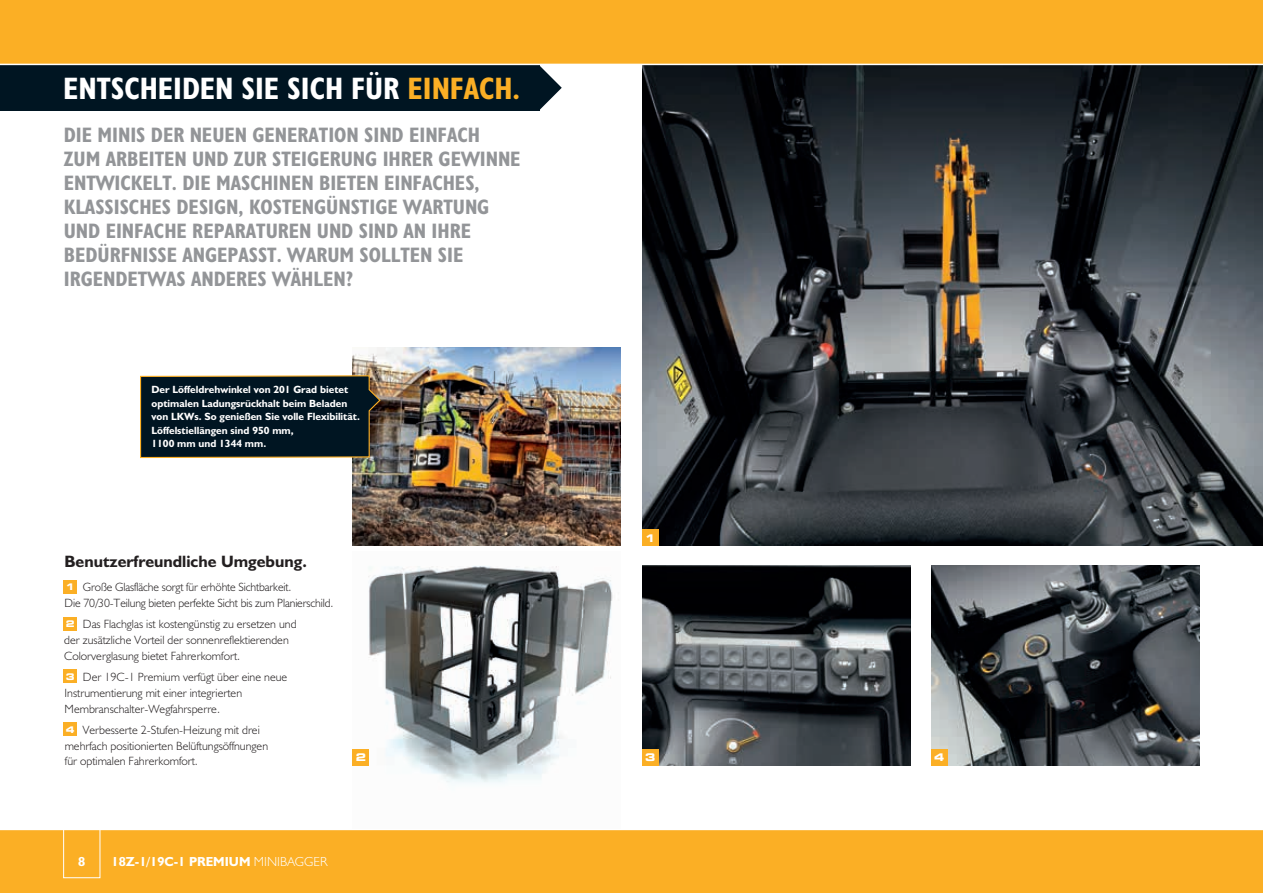
<style>
.page{position:relative;width:1263px;height:893px;background:#fff}
.page>*{position:absolute;margin:0;border:0;box-sizing:border-box;transform-origin:0 0}
.t1{font:31.2px "JCB Bold Condensed";color:#fff}
.t2{font:21px/24px "JCB Bold Condensed";color:#939598}
.t3{font:16.5px "JCB Bold";color:#231f20}
.t4{font:13.2px "JCB Bold";color:#fff}
.t5{font:12px/15.8px "JCB Light";color:#231f20}
.t6{font:10.5px/13.5px "JCB Bold";color:#fff}
.t7{font:700 expanded 10.5px "Square 721 BT";color:#fff}
.s1{color:#fbaf25}
.s2{font-family:"Square 721 BT";font-weight:700;font-stretch:expanded;font-size:9.15px;color:#fff}
.s3{font-family:"JCB Light"}
</style>
<div class="page">
<img style="left:642px;top:65px;width:621px;height:481px">
<img style="left:353px;top:347px;width:268px;height:199px">
<img style="left:642px;top:566px;width:268px;height:199px">
<img style="left:931px;top:566px;width:268px;height:199px">
<img style="left:353px;top:566px;width:260px;height:217px">
<svg style="left:539px;top:65px;width:23px;height:45px"></svg>
<div style="left:0;top:54px;width:539px;height:57px;background:#001522"></div>
<div style="left:0;top:0;width:1263px;height:64px;background:#fbaf25"></div>
<div style="left:0;top:829px;width:1263px;height:64px;background:#fbaf25"></div>
<hr style="left:0;top:829px;width:1263px;height:1px;background:#fff">
<div style="left:64px;top:580px;width:13px;height:13px;background:#fbaf25"></div>
<div style="left:64px;top:617px;width:13px;height:13px;background:#fbaf25"></div>
<div style="left:64px;top:670px;width:13px;height:13px;background:#fbaf25"></div>
<div style="left:64px;top:723px;width:13px;height:13px;background:#fbaf25"></div>
<hr style="left:0;top:64px;width:1263px;height:1px;background:#fff">
<div style="left:63px;top:819px;width:37px;height:59px;border:1px solid #fff"></div>
<div style="left:353px;top:749px;width:16px;height:16px;background:#fbaf25"></div>
<div style="left:642px;top:530px;width:16px;height:16px;background:#fbaf25"></div>
<div style="left:642px;top:749px;width:16px;height:16px;background:#fbaf25"></div>
<svg style="left:140px;top:375px;width:241px;height:84px;background:#112127"></svg>
<div style="left:931px;top:749px;width:16px;height:16px;background:#fbaf25"></div>
<h1 class="t1" style="left:63px;top:69px;width:458px">ENTSCHEIDEN SIE SICH FÜR <span class="s1">EINFACH.</span></h1>
<p class="t2" style="left:64px;top:122px;width:458px">DIE MINIS DER NEUEN GENERATION SIND EINFACH ZUM ARBEITEN UND ZUR STEIGERUNG IHRER GEWINNE ENTWICKELT. DIE MASCHINEN BIETEN EINFACHES, KLASSISCHES DESIGN, KOSTENGÜNSTIGE WARTUNG UND EINFACHE REPARATUREN UND SIND AN IHRE BEDÜRFNISSE ANGEPASST. WARUM SOLLTEN SIE IRGENDETWAS ANDERES WÄHLEN?</p>
<p class="t6" style="left:151px;top:383px;width:210px">Der Löffeldrehwinkel von 201 Grad bietet optimalen Ladungsrückhalt beim Beladen von LKWs. So genießen Sie volle Flexibilität.<br>Löffelstiellängen sind 950 mm,<br>1100 mm und 1344 mm.</p>
<h3 class="t3" style="left:64px;top:551px;width:244px">Benutzerfreundliche Umgebung.</h3>
<p class="t5" style="left:65px;top:579px;width:270px"><span class="s2">1</span> Große Glasfläche sorgt für erhöhte Sichtbarkeit.<br>Die 70/30-Teilung bieten perfekte Sicht bis zum Planierschild.</p>
<p class="t5" style="left:64px;top:616px;width:234px"><span class="s2">2</span> Das Flachglas ist kostengünstig zu ersetzen und der zusätzliche Vorteil der sonnenreflektierenden<br>Colorverglasung bietet Fahrerkomfort.</p>
<p class="t5" style="left:65px;top:669px;width:224px"><span class="s2">3</span> Der 19C-1 Premium verfügt über eine neue<br>Instrumentierung mit einer integrierten<br>Membranschalter-Wegfahrsperre.</p>
<p class="t5" style="left:65px;top:722px;width:205px"><span class="s2">4</span> Verbesserte 2-Stufen-Heizung mit drei mehrfach positionierten Belüftungsöffnungen für optimalen Fahrerkomfort.</p>
<p class="t7" style="left:356px;top:751px;width:12px">2</p>
<p class="t4" style="left:78px;top:853px;width:9px">8</p>
<p class="t4" style="left:112px;top:853px;width:217px">18Z-1/19C-1 PREMIUM <span class="s3">MINIBAGGER</span></p>
<p class="t7" style="left:645px;top:532px;width:12px">1</p>
<p class="t7" style="left:645px;top:751px;width:12px">3</p>
<p class="t7" style="left:934px;top:751px;width:12px">4</p>
</div>
